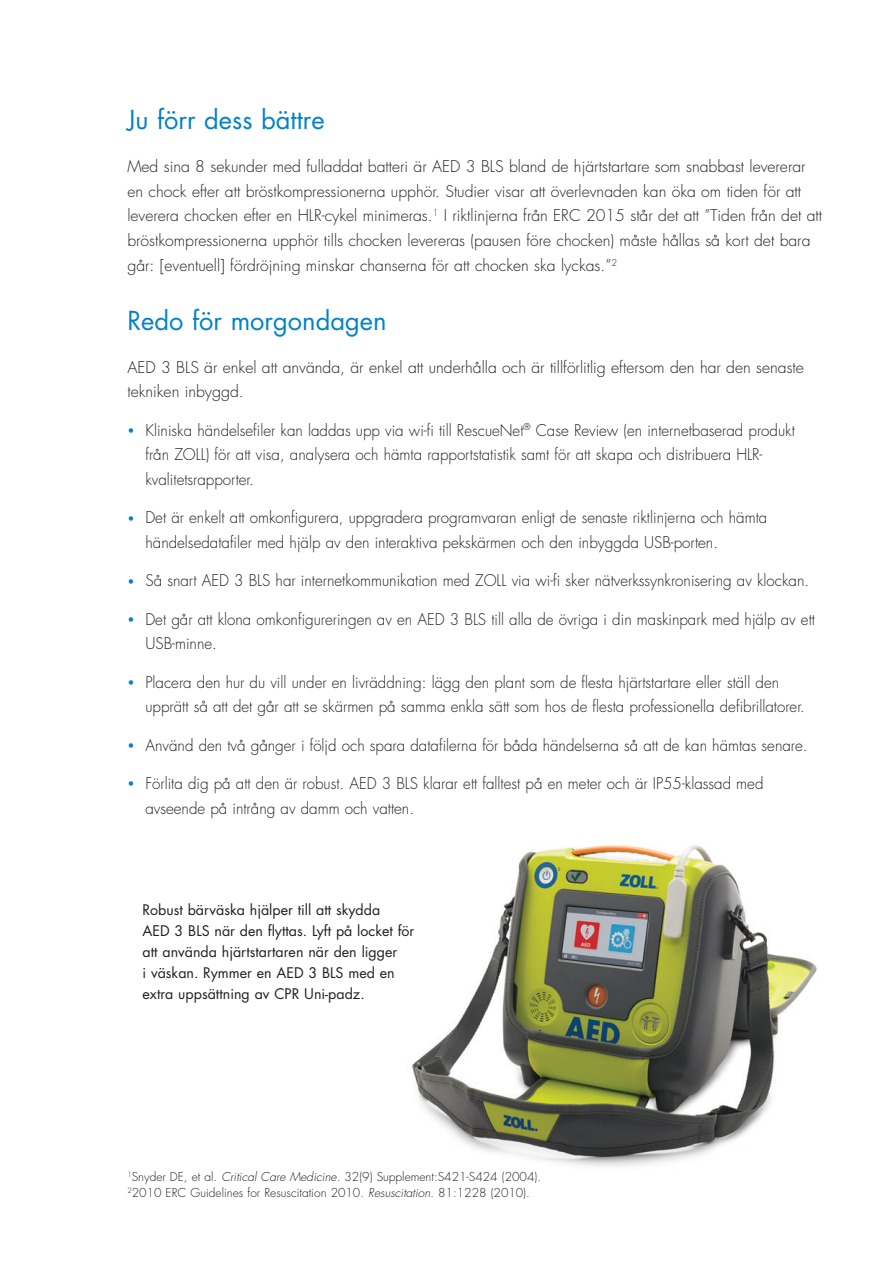
<style>
.page{position:relative;width:893px;height:1263px;background:#fff}
.page>*{position:absolute;margin:0;border:0;box-sizing:border-box;transform-origin:0 0}
.t1{font:25.5px "Futura Std";color:#0082c8}
.Body1{font:300 15.75px/24.8px "Futura Std";color:#231f20;scale:.96 1}
.Body1-2{font:300 15.75px/24.8px "Futura Std";color:#231f20}
.t2{font:14.25px/21px "Futura Std";color:#231f20}
.Footnote{font:300 12px "Futura Std";color:#231f20}
.s1{font-size:12px;color:#0082c8}
.s2{font-style:italic}
</style>
<div class="page">
<img style="left:411px;top:845px;width:406px;height:322px">
<h2 class="t1" style="left:127px;top:103px;width:199px">Ju förr dess bättre</h2>
<p class="Body1-2" style="left:127px;top:154px;width:696px">Med sina 8 sekunder med fulladdat batteri är AED 3 BLS bland de hjärtstartare som snabbast levererar en chock efter att bröstkompressionerna upphör. Studier visar att överlevnaden kan öka om tiden för att leverera chocken efter en HLR-cykel minimeras.<sup>1</sup> I riktlinjerna från ERC 2015 står det att ”Tiden från det att bröstkompressionerna upphör tills chocken levereras (pausen före chocken) måste hållas så kort det bara går: [eventuell] fördröjning minskar chanserna för att chocken ska lyckas.”<sup>2</sup></p>
<h2 class="t1" style="left:127px;top:304px;width:261px">Redo för morgondagen</h2>
<p class="Body1-2" style="left:127px;top:355px;width:678px">AED 3 BLS är enkel att använda, är enkel att underhålla och är tillförlitlig eftersom den har den senaste tekniken inbyggd.</p>
<p class="Body1" style="left:145px;top:418px;width:678px;text-indent:-18px"><span class="s1">•</span> Kliniska händelsefiler kan laddas upp via wi-fi till RescueNet<sup>®</sup> Case Review (en internetbaserad produkt från ZOLL) för att visa, analysera och hämta rapportstatistik samt för att skapa och distribuera HLR&shy;kvalitetsrapporter.</p>
<p class="Body1" style="left:145px;top:506px;width:649px;text-indent:-18px"><span class="s1">•</span> Det är enkelt att omkonfigurera, uppgradera programvaran enligt de senaste riktlinjerna och hämta händelsedatafiler med hjälp av den interaktiva pekskärmen och den inbyggda USB-porten.</p>
<p class="Body1" style="left:127px;top:569px;width:712px"><span class="s1">•</span> Så snart AED 3 BLS har internetkommunikation med ZOLL via wi-fi sker nätverkssynkronisering av klockan.</p>
<p class="Body1" style="left:145px;top:607px;width:699px;text-indent:-18px"><span class="s1">•</span> Det går att klona omkonfigureringen av en AED 3 BLS till alla de övriga i din maskinpark med hjälp av ett<br>USB-minne.</p>
<p class="Body1" style="left:145px;top:670px;width:688px;text-indent:-18px"><span class="s1">•</span> Placera den hur du vill under en livräddning: lägg den plant som de flesta hjärtstartare eller ställ den upprätt så att det går att se skärmen på samma enkla sätt som hos de flesta professionella defibrillatorer.</p>
<p class="Body1" style="left:127px;top:733px;width:710px"><span class="s1">•</span> Använd den två gånger i följd och spara datafilerna för båda händelserna så att de kan hämtas senare.</p>
<p class="Body1" style="left:145px;top:771px;width:645px;text-indent:-18px"><span class="s1">•</span> Förlita dig på att den är robust. AED 3 BLS klarar ett falltest på en meter och är IP55-klassad med avseende på intrång av damm och vatten.</p>
<p class="t2" style="left:143px;top:899px;width:273px">Robust bärväska hjälper till att skydda<br>AED 3 BLS när den flyttas. Lyft på locket för att använda hjärtstartaren när den ligger<br>i väskan. Rymmer en AED 3 BLS med en extra uppsättning av CPR Uni-padz.</p>
<p class="Footnote" style="left:127px;top:1169px;width:415px"><sup>1</sup>Snyder DE, et al. <span class="s2">Critical Care Medicine.</span> 32(9) Supplement:S421-S424 (2004).</p>
<p class="Footnote" style="left:127px;top:1185px;width:404px"><sup>2</sup>2010 ERC Guidelines for Resuscitation 2010. <span class="s2">Resuscitation</span>. 81:1228 (2010).</p>
</div>
